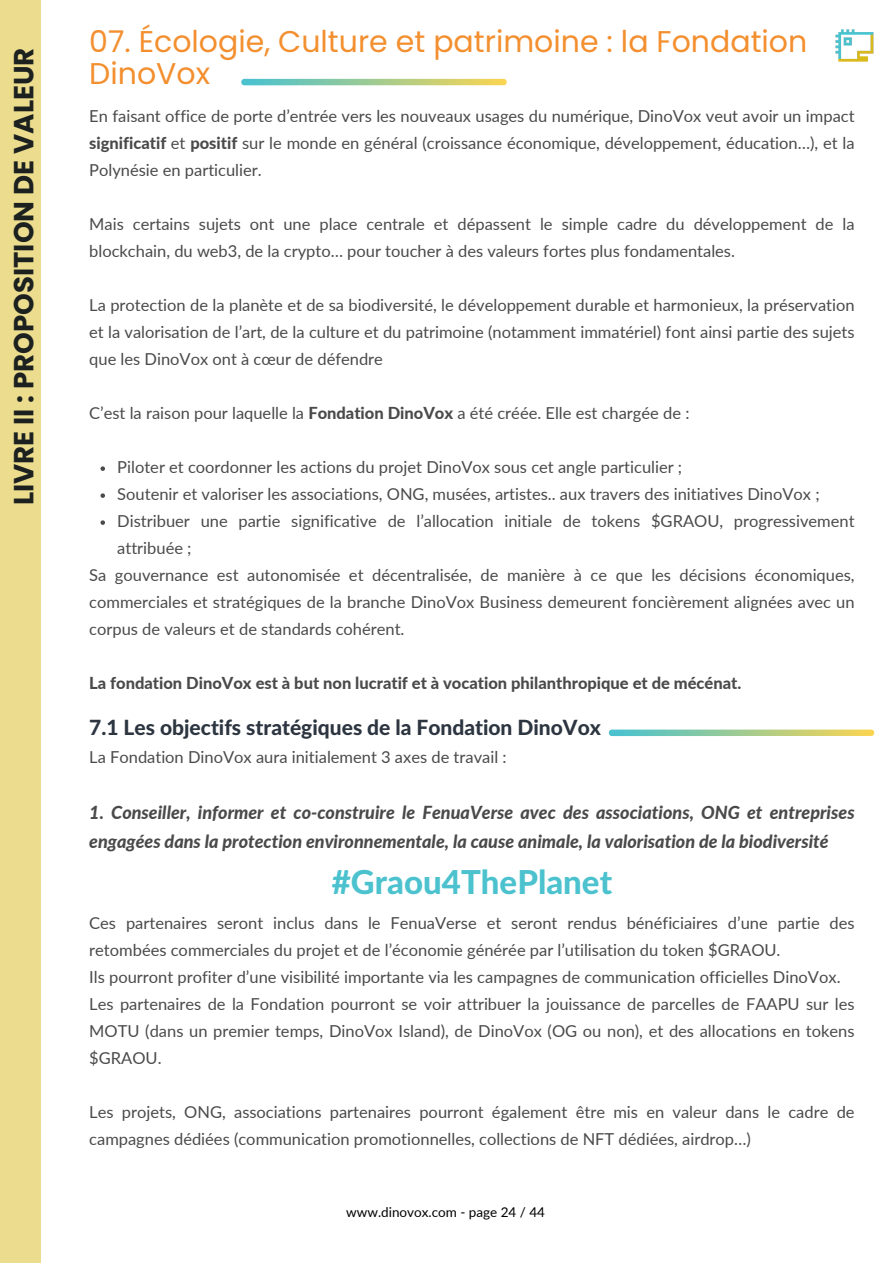
<style>
.page{position:relative;width:893px;height:1264px;background:#fff}
.page>*{position:absolute;margin:0;border:0;box-sizing:border-box;transform-origin:0 0}
.t1{font:800 33px "Lato Latin";color:#4bc2ce}
.t2{font:30px/31.5px "Poppins";color:#f38f2f}
.t3{font:700 27.6px "Poppins";color:#1c2120}
.t4{font:800 21px "Lato Latin";color:#2c3540}
.t5{font:italic 800 18px/29.2px "Lato";color:#4a4a4a}
.t6{font:16.5px/27px "Lato";color:#4a4a4a}
.t7{font:800 16.5px "Lato";color:#4a4a4a}
.t8{font:13.5px "Lato";color:#000}
.s1{font-weight:800}
</style>
<div class="page">
<svg style="left:100px;top:466px;width:5px;height:5px"></svg>
<svg style="left:100px;top:493px;width:5px;height:5px"></svg>
<svg style="left:100px;top:520px;width:5px;height:5px"></svg>
<div style="left:0;top:0;width:41px;height:1262px;background:#ecdc8e"></div>
<svg style="left:241px;top:79px;width:265px;height:6px;background:#a0cb91"></svg>
<img style="left:835px;top:29px;width:39px;height:33px">
<svg style="left:608px;top:729px;width:266px;height:7px;background:#a8cf9a"></svg>
<p class="t3" style="left:5px;top:505px;width:459px;rotate:-90deg">LIVRE II : PROPOSITION DE VALEUR</p>
<p class="t2" style="left:89px;top:26px;width:719px">07. Écologie, Culture et patrimoine : la Fondation<br>DinoVox</p>
<p class="t6" style="left:89px;top:102px;width:766px;text-align:justify">En faisant office de porte d’entrée vers les nouveaux usages du numérique, DinoVox veut avoir un impact <span class="s1">significatif</span> et <span class="s1">positif</span> sur le monde en général (croissance économique, développement, éducation…), et la Polynésie en particulier.</p>
<p class="t6" style="left:89px;top:210px;width:766px">Mais certains sujets ont une place centrale et dépassent le simple cadre du développement de la blockchain, du web3, de la crypto… pour toucher à des valeurs fortes plus fondamentales.</p>
<p class="t6" style="left:89px;top:291px;width:766px;text-align:justify">La protection de la planète et de sa biodiversité, le développement durable et harmonieux, la préservation et la valorisation de l’art, de la culture et du patrimoine (notamment immatériel) font ainsi partie des sujets que les DinoVox ont à cœur de défendre</p>
<p class="t6" style="left:89px;top:399px;width:601px">C’est la raison pour laquelle la <span class="s1">Fondation DinoVox</span> a été créée. Elle est chargée de :</p>
<p class="t6" style="left:117px;top:453px;width:566px">Piloter et coordonner les actions du projet DinoVox sous cet angle particulier ;</p>
<p class="t6" style="left:117px;top:480px;width:703px">Soutenir et valoriser les associations, ONG, musées, artistes.. aux travers des initiatives DinoVox ;</p>
<p class="t6" style="left:117px;top:507px;width:738px">Distribuer une partie significative de l’allocation initiale de tokens $GRAOU, progressivement attribuée ;</p>
<p class="t6" style="left:89px;top:561px;width:766px;text-align:justify">Sa gouvernance est autonomisée et décentralisée, de manière à ce que les décisions économiques, commerciales et stratégiques de la branche DinoVox Business demeurent foncièrement alignées avec un corpus de valeurs et de standards cohérent.</p>
<p class="t7" style="left:89px;top:672px;width:653px">La fondation DinoVox est à but non lucratif et à vocation philanthropique et de mécénat.</p>
<p class="t4" style="left:89px;top:718px;width:513px">7.1 Les objectifs stratégiques de la Fondation DinoVox</p>
<p class="t6" style="left:89px;top:743px;width:419px">La Fondation DinoVox aura initialement 3 axes de travail :</p>
<p class="t5" style="left:89px;top:797px;width:766px">1. Conseiller, informer et co-construire le FenuaVerse avec des associations, ONG et entreprises engagées dans la protection environnementale, la cause animale, la valorisation de la biodiversité</p>
<p class="t1" style="left:332px;top:867px;width:282px">#Graou4ThePlanet</p>
<p class="t6" style="left:89px;top:909px;width:766px">Ces partenaires seront inclus dans le FenuaVerse et seront rendus bénéficiaires d’une partie des retombées commerciales du projet et de l’économie générée par l’utilisation du token $GRAOU.</p>
<p class="t6" style="left:89px;top:963px;width:752px">Ils pourront profiter d’une visibilité importante via les campagnes de communication officielles DinoVox.</p>
<p class="t6" style="left:89px;top:990px;width:766px;text-align:justify">Les partenaires de la Fondation pourront se voir attribuer la jouissance de parcelles de FAAPU sur les MOTU (dans un premier temps, DinoVox Island), de DinoVox (OG ou non), et des allocations en tokens $GRAOU.</p>
<p class="t6" style="left:89px;top:1098px;width:766px">Les projets, ONG, associations partenaires pourront également être mis en valeur dans le cadre de campagnes dédiées (communication promotionnelles, collections de NFT dédiées, airdrop…)</p>
<p class="t8" style="left:346px;top:1203px;width:200px">www.dinovox.com - page 24 / 44</p>
</div>
